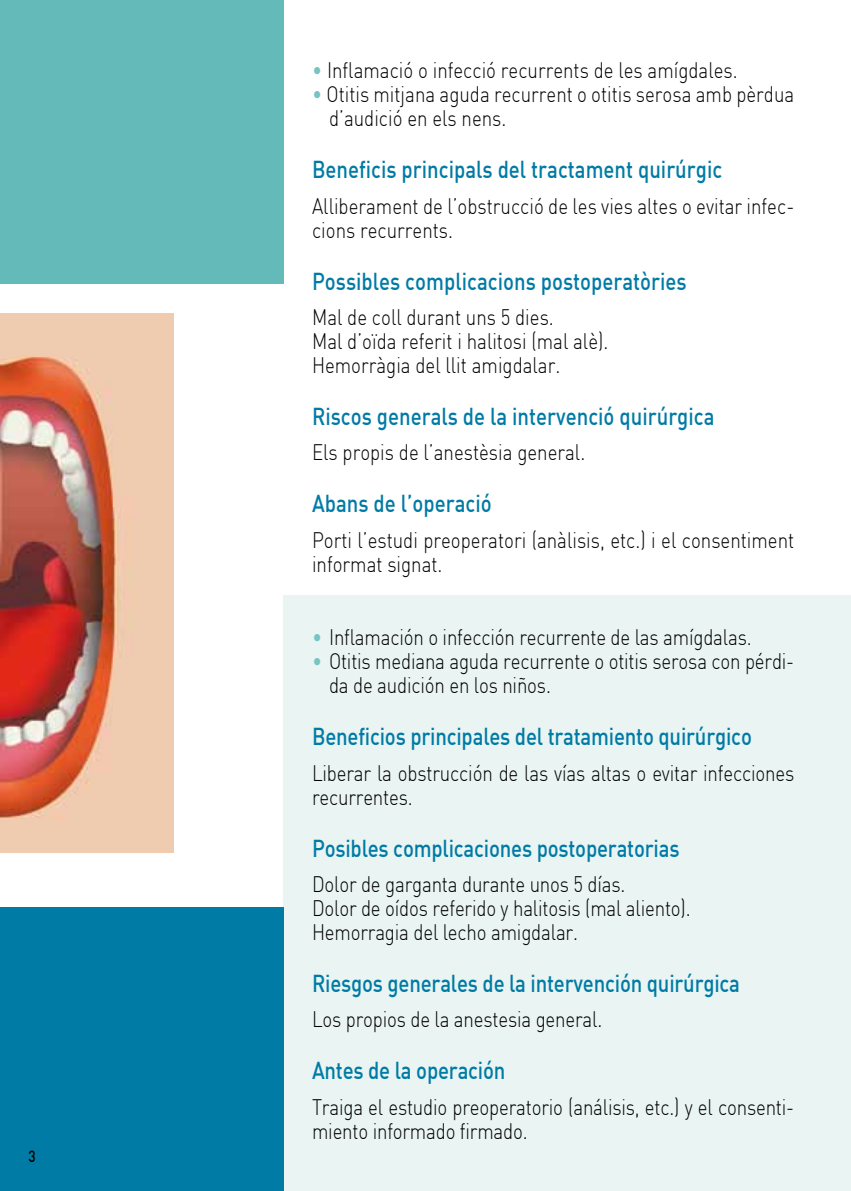
<style>
.page{position:relative;width:851px;height:1191px;background:#fff}
.page>*{position:absolute;margin:0;border:0;box-sizing:border-box;transform-origin:0 0}
.t1{font:24px "DIN Medium";letter-spacing:-.01em;color:#007ba5;scale:.85 1}
.t2{font:22px/24px "DIN Light";letter-spacing:-.01em;color:#000;scale:.85 1}
.t3{font:16px "DIN Medium";color:#000;scale:.85 1}
.s1{color:#77c5c3}
</style>
<div class="page">
<div style="left:283px;top:595px;width:567px;height:596px;background:#e9f4f3"></div>
<div style="left:0;top:0;width:283px;height:283px;background:#64bab9"></div>
<div style="left:0;top:907px;width:283px;height:284px;background:#007ba5"></div>
<img style="left:0;top:314px;width:173px;height:538px">
<p class="t3" style="left:28px;top:1145px;width:10px">3</p>
<p class="t2" style="left:312px;top:58px;width:502px"><span class="s1">•</span> Inflamació o infecció recurrents de les amígdales.</p>
<p class="t2" style="left:329px;top:82px;width:548px;text-indent:-17px"><span class="s1">•</span> Otitis mitjana aguda recurrent o otitis serosa amb pèrdua d’audició en els nens.</p>
<p class="t1" style="left:312px;top:154px;width:484px">Beneficis principals del tractament quirúrgic</p>
<p class="t2" style="left:312px;top:193px;width:568px">Alliberament de l’obstrucció de les vies altes o evitar infec&shy;cions recurrents.</p>
<p class="t1" style="left:312px;top:265px;width:442px">Possibles complicacions postoperatòries</p>
<p class="t2" style="left:312px;top:305px;width:350px">Mal de coll durant uns 5 dies.<br>Mal d’oïda referit i halitosi (mal alè).<br>Hemorràgia del llit amigdalar.</p>
<p class="t1" style="left:312px;top:401px;width:475px">Riscos generals de la intervenció quirúrgica</p>
<p class="t2" style="left:312px;top:440px;width:323px">Els propis de l’anestèsia general.</p>
<p class="t1" style="left:312px;top:488px;width:213px">Abans de l’operació</p>
<p class="t2" style="left:312px;top:527px;width:568px">Porti l’estudi preoperatori (anàlisis, etc.) i el consentiment informat signat.</p>
<p class="t2" style="left:312px;top:625px;width:518px"><span class="s1">•</span> Inflamación o infección recurrente de las amígdalas.</p>
<p class="t2" style="left:329px;top:649px;width:548px;text-indent:-17px"><span class="s1">•</span> Otitis mediana aguda recurrente o otitis serosa con pérdi&shy;da de audición en los niños.</p>
<p class="t1" style="left:312px;top:721px;width:519px">Beneficios principales del tratamiento quirúrgico</p>
<p class="t2" style="left:312px;top:760px;width:568px">Liberar la obstrucción de las vías altas o evitar infecciones recurrentes.</p>
<p class="t1" style="left:312px;top:832px;width:434px">Posibles complicaciones postoperatorias</p>
<p class="t2" style="left:312px;top:872px;width:447px">Dolor de garganta durante unos 5 días.<br>Dolor de oídos referido y halitosis (mal aliento).<br>Hemorragia del lecho amigdalar.</p>
<p class="t1" style="left:312px;top:968px;width:505px">Riesgos generales de la intervención quirúrgica</p>
<p class="t2" style="left:312px;top:1007px;width:343px">Los propios de la anestesia general.</p>
<p class="t1" style="left:312px;top:1055px;width:229px">Antes de la operación</p>
<p class="t2" style="left:312px;top:1094px;width:568px">Traiga el estudio preoperatorio (análisis, etc.) y el consenti&shy;miento informado firmado.</p>
</div>
